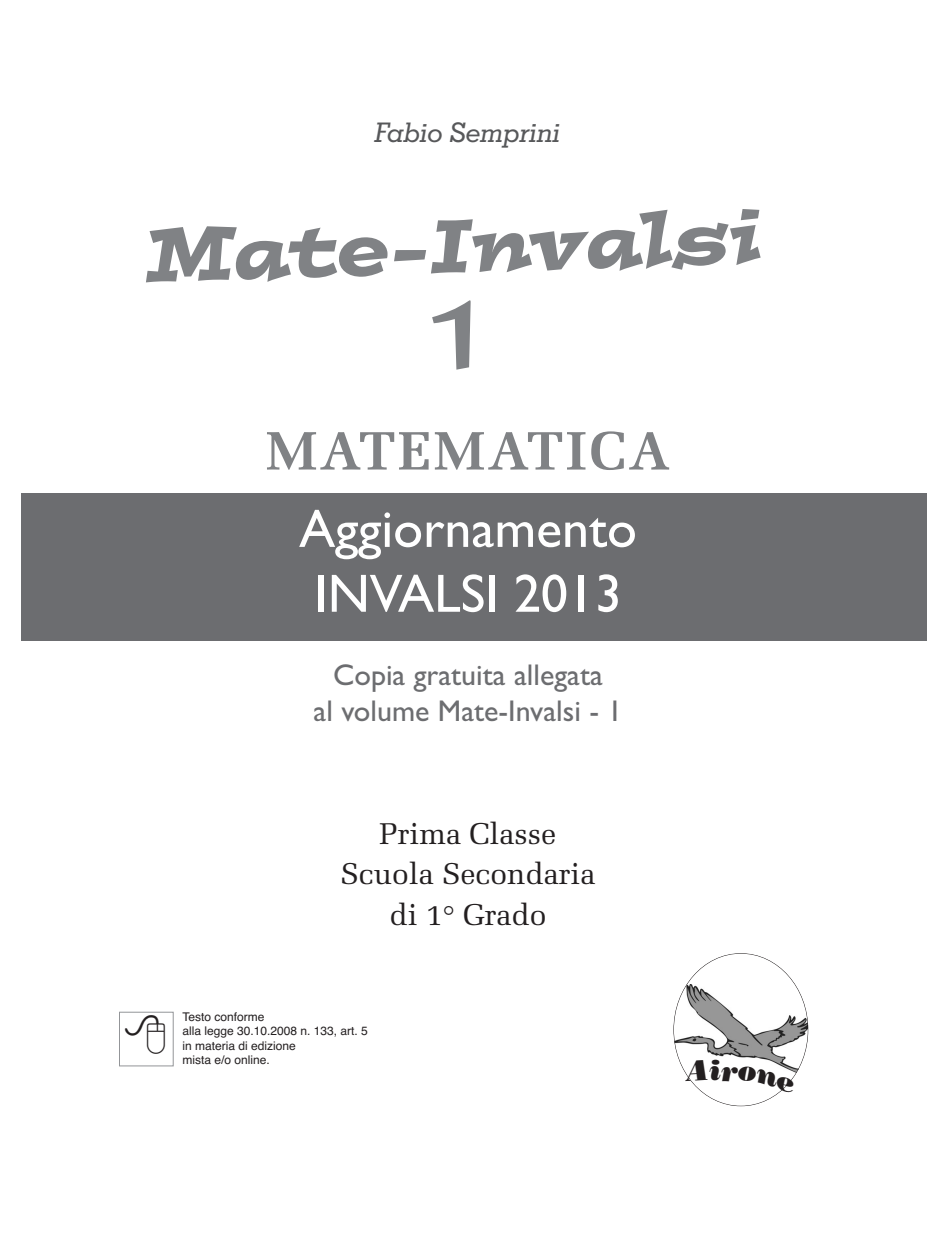
<style>
.page{position:relative;width:936px;height:1234px;background:#fff}
.page>*{position:absolute;margin:0;border:0;box-sizing:border-box;transform-origin:0 0}
.t1{font:italic 75px "Postino";color:#808285}
.t2{font:54px/64.8px "Gill Sans";color:#fff}
.t3{font:700 54px "Melior";letter-spacing:.05em;color:#808285}
.t4{font:30px/36px "Gill Sans";color:#6c6d70;text-align:center}
.t5{font:30px/40.5px "Melior";color:#231f20;text-align:center}
.t6{font:italic 28.8px "Bodoni Poster";color:#231f20}
.t7{font:italic 500 27px "Geometric Slab 703 BT";color:#57585a}
.t8{font:12px/14.4px "Helvetica";color:#231f20}
</style>
<div class="page">
<div style="left:21px;top:492px;width:905px;height:148px;background:#6c6d70"></div>
<img style="left:675px;top:984px;width:133px;height:90px">
<div style="left:119px;top:1011px;width:54px;height:55px;border:1px solid #939598"></div>
<svg style="left:685px;top:1060px;width:22px;height:21px"></svg>
<svg style="left:721px;top:1066px;width:72px;height:28px"></svg>
<h3 class="t7" style="left:375px;top:123px;width:187px">Fabio Semprini</h3>
<h1 class="t1" style="left:145px;top:227px;width:616px;rotate:-2deg">Mate-Invalsi</h1>
<h2 class="t3" style="left:266px;top:423px;width:406px">MATEMATICA</h2>
<h2 class="t2" style="left:299px;top:502px;width:339px">Aggiornamento<br>INVALSI 2013</h2>
<h3 class="t4" style="left:313px;top:660px;width:310px">Copia gratuita allegata<br>al volume Mate-Invalsi - 1</h3>
<h3 class="t5" style="left:340px;top:814px;width:256px">Prima Classe<br>Scuola Secondaria di 1° Grado</h3>
<p class="t8" style="left:182px;top:1010px;width:187px">Testo conforme<br>alla legge 30.10.2008 n. 133, art. 5 in materia di edizione<br>mista e/o online.</p>
<h3 class="t6" style="left:709px;top:1059px;width:13px">i</h3>
</div>
